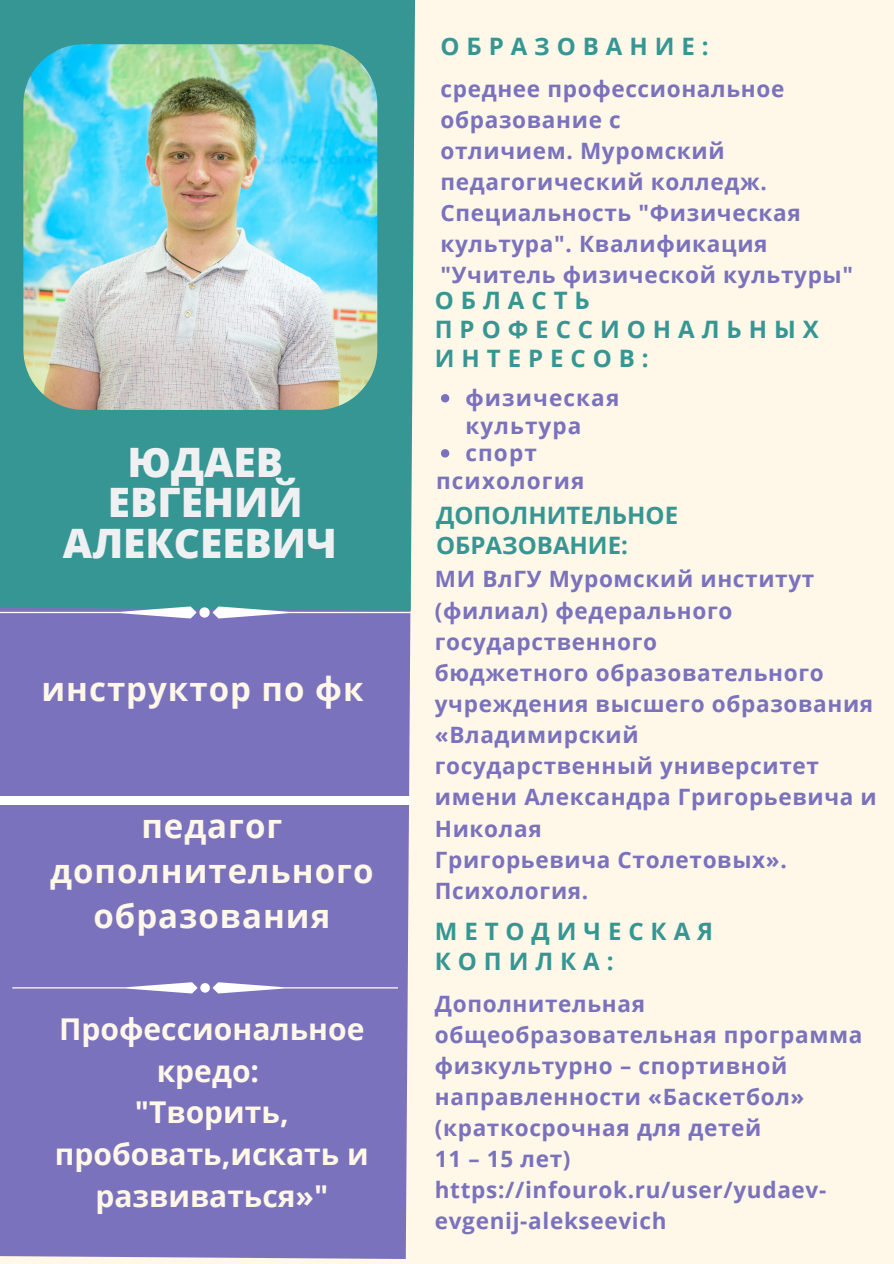
<style>
.page{position:relative;width:894px;height:1264px;background:#fff}
.page>*{position:absolute;margin:0;border:0;box-sizing:border-box;transform-origin:0 0}
.t1{font:800 40.5px/40px "Open Sans";color:#eff0f2;text-align:center}
.t2{font:700 33px/45.2px "Open Sans";letter-spacing:.03em;color:#fff7e7;text-align:center}
.t3{font:700 30px/41.8px "Open Sans";color:#fff7e7;text-align:center}
.t4{font:700 24px/29px "Open Sans";letter-spacing:.29em;color:#369694}
.t5{font:700 24px/29.8px "Open Sans";color:#369694}
.t6{font:700 22.5px/31px "Open Sans";letter-spacing:.03em;color:#7a72bd}
.t7{font:700 22.5px "Open Sans";letter-spacing:.05em;color:#7a72bd}
</style>
<div class="page">
<div style="left:0;top:0;width:893px;height:1263px;background:#fff7e7"></div>
<div style="left:0;top:618px;width:410px;height:640px;background:#7a72bd"></div>
<div style="left:0;top:0;width:415px;height:610px;background:#369694"></div>
<img style="left:23px;top:44px;width:354px;height:366px;border-radius:60px">
<svg style="left:441px;top:394px;width:8px;height:8px"></svg>
<svg style="left:441px;top:449px;width:8px;height:8px"></svg>
<svg style="left:0;top:606px;width:410px;height:12px;background:#8fa3c5"></svg>
<div style="left:0;top:796px;width:410px;height:9px;background:#fff"></div>
<svg style="left:12px;top:982px;width:386px;height:11px;background:#a09bd0"></svg>
<h1 class="t1" style="left:63px;top:441px;width:275px">ЮДАЕВ<br>ЕВГЕНИЙ<br>АЛЕКСЕЕВИЧ</h1>
<h2 class="t2" style="left:41px;top:666px;width:323px">инструктор по фк</h2>
<h2 class="t2" style="left:50px;top:802px;width:324px">педагог дополнительного образования</h2>
<h3 class="t3" style="left:55px;top:1007px;width:315px">Профессиональное кредо:<br>"Творить, пробовать,искать и развиваться»"</h3>
<p class="t4" style="left:440px;top:31px;width:269px">ОБРАЗОВАНИЕ:</p>
<p class="t6" style="left:440px;top:72px;width:414px">среднее профессиональное образование с<br>отличием. Муромский педагогический колледж.<br>Специальность "Физическая культура". Квалификация "Учитель физической культуры"</p>
<p class="t4" style="left:434px;top:285px;width:385px">ОБЛАСТЬ<br>ПРОФЕССИОНАЛЬНЫХ<br>ИНТЕРЕСОВ:</p>
<p class="t7" style="left:465px;top:382px;width:155px">физическая</p>
<p class="t7" style="left:465px;top:409px;width:118px">культура</p>
<p class="t6" style="left:465px;top:437px;width:73px">спорт</p>
<p class="t7" style="left:436px;top:464px;width:150px">психология</p>
<p class="t5" style="left:436px;top:499px;width:243px">ДОПОЛНИТЕЛЬНОЕ<br>ОБРАЗОВАНИЕ:</p>
<p class="t6" style="left:434px;top:563px;width:443px">МИ ВлГУ Муромский институт (филиал) федерального государственного<br>бюджетного образовательного учреждения высшего образования «Владимирский<br>государственный университет имени Александра Григорьевича и<br>Николая<br>Григорьевича Столетовых».<br>Психология.</p>
<p class="t4" style="left:434px;top:916px;width:280px;line-height:29.8px">МЕТОДИЧЕСКАЯ<br>КОПИЛКА:</p>
<p class="t6" style="left:434px;top:987px;width:429px">Дополнительная общеобразовательная программа физкультурно – спортивной направленности «Баскетбол» (краткосрочная для детей<br>11 – 15 лет) https://infourok.ru/user/yudaev&shy;evgenij-alekseevich</p>
</div>
